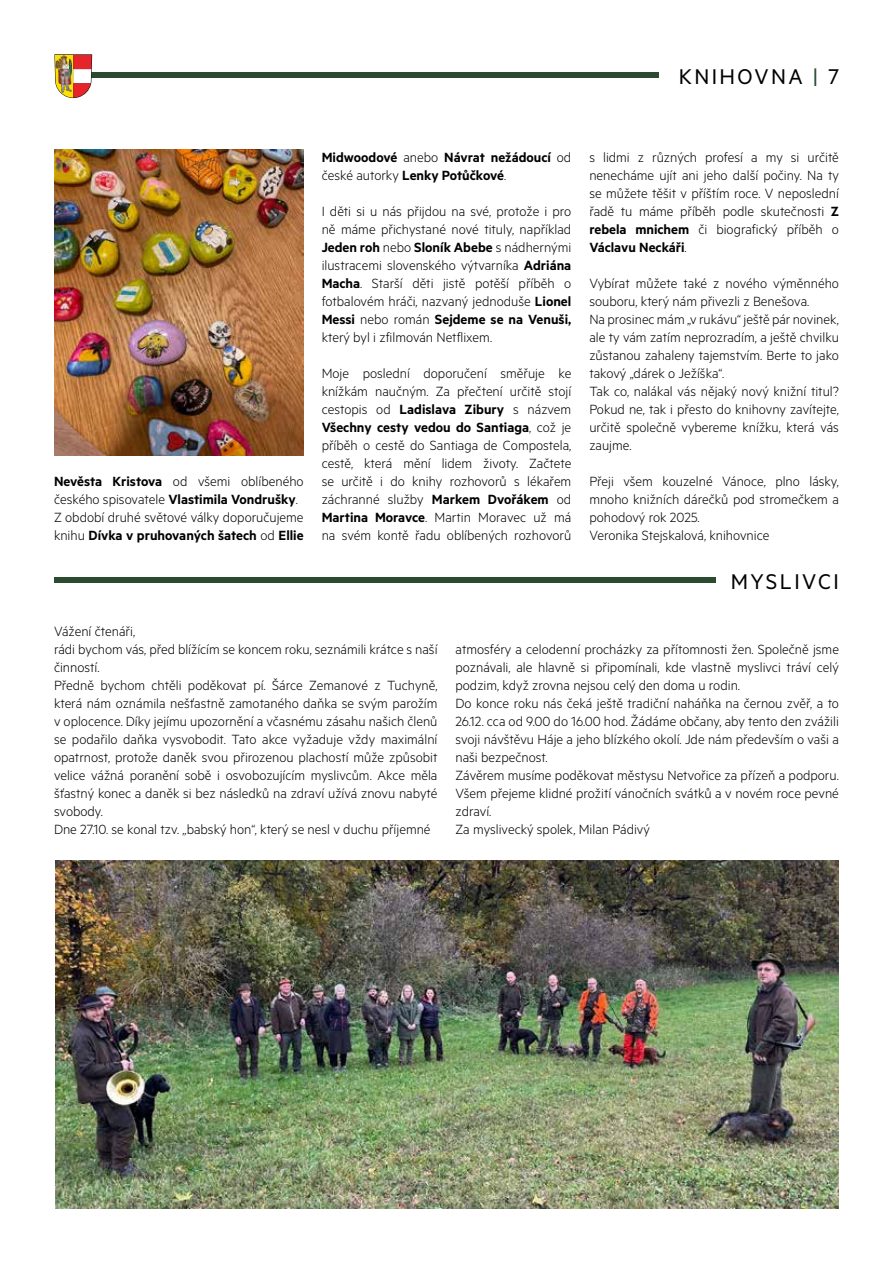
<style>
.page{position:relative;width:893px;height:1263px;background:#fff}
.page>*{position:absolute;margin:0;border:0;box-sizing:border-box;transform-origin:0 0}
.t1{font:24px "Metric";letter-spacing:.1em;color:#000}
.t2{font:300 15px/18px "Metric";color:#000}
.t3{font:600 15px/18px "Metric";color:#000}
.s1{color:#2a4b30}
.s2{font-weight:600}
.s3{font-weight:300}
</style>
<div class="page">
<div style="left:59px;top:73px;width:600px;height:5px;background:#2a4b30"></div>
<svg style="left:54px;top:54px;width:38px;height:44px"></svg>
<img style="left:56px;top:56px;width:16px;height:36px">
<img style="left:54px;top:149px;width:250px;height:307px">
<div style="left:54px;top:578px;width:662px;height:5px;background:#2a4b30"></div>
<img style="left:56px;top:860px;width:783px;height:349px">
<h1 class="t1" style="left:679px;top:62px;width:162px">KNIHOVNA <span class="s1">|</span> 7</h1>
<p class="t2" style="left:54px;top:471px;width:251px"><span class="s2">Nevěsta Kristova</span> od všemi oblíbeného českého spisovatele <span class="s2">Vlastimila Vondrušky</span>.<br>Z období druhé světové války doporučujeme knihu <span class="s2">Dívka v pruhovaných šatech</span> od <span class="s2">Ellie</span></p>
<p class="t3" style="left:322px;top:147px;width:251px">Midwoodové <span class="s3">anebo</span> Návrat nežádoucí <span class="s3">od české autorky</span> Lenky Potůčkové<span class="s3">.</span></p>
<p class="t2" style="left:322px;top:201px;width:251px;text-align:justify">I děti si u nás přijdou na své, protože i pro ně máme přichystané nové tituly, například <span class="s2">Jeden roh</span> nebo <span class="s2">Sloník Abebe</span> s nádhernými ilustracemi slovenského výtvarníka <span class="s2">Adriána Macha</span>. Starší děti jistě potěší příběh o fotbalovém hráči, nazvaný jednoduše <span class="s2">Lionel Messi</span> nebo román <span class="s2">Sejdeme se na Venuši, </span>který byl i zfilmován Netflixem.</p>
<p class="t2" style="left:322px;top:363px;width:251px;text-align:justify">Moje poslední doporučení směřuje ke knížkám naučným. Za přečtení určitě stojí cestopis od <span class="s2">Ladislava Zibury</span> s názvem <span class="s2">Všechny cesty vedou do Santiaga</span>, což je příběh o cestě do Santiaga de Compostela, cestě, která mění lidem životy. Začtete se určitě i do knihy rozhovorů s lékařem záchranné služby <span class="s2">Markem Dvořákem</span> od <span class="s2">Martina Moravce</span>. Martin Moravec už má na svém kontě řadu oblíbených rozhovorů</p>
<p class="t2" style="left:589px;top:147px;width:251px;text-align:justify">s lidmi z různých profesí a my si určitě nenecháme ujít ani jeho další počiny. Na ty se můžete těšit v příštím roce. V neposlední řadě tu máme příběh podle skutečnosti <span class="s2">Z rebela mnichem</span> či biografický příběh o <span class="s2">Václavu Neckáři</span>.</p>
<p class="t2" style="left:589px;top:273px;width:251px">Vybírat můžete také z nového výměnného souboru, který nám přivezli z Benešova.<br>Na prosinec mám „v rukávu“ ještě pár novinek, ale ty vám zatím neprozradím, a ještě chvilku zůstanou zahaleny tajemstvím. Berte to jako takový „dárek o Ježíška“.<br>Tak co, nalákal vás nějaký nový knižní titul?<br>Pokud ne, tak i přesto do knihovny zavítejte, určitě společně vybereme knížku, která vás zaujme.</p>
<p class="t2" style="left:589px;top:471px;width:251px">Přeji všem kouzelné Vánoce, plno lásky, mnoho knižních dárečků pod stromečkem a pohodový rok 2025.<br>Veronika Stejskalová, knihovnice</p>
<h1 class="t1" style="left:731px;top:567px;width:110px">MYSLIVCI</h1>
<p class="t2" style="left:54px;top:622px;width:385px">Vážení čtenáři,<br>rádi bychom vás, před blížícím se koncem roku, seznámili krátce s naší činností.<br>Předně bychom chtěli poděkovat pí. Šárce Zemanové z Tuchyně, která nám oznámila nešťastně zamotaného daňka se svým parožím v oplocence. Díky jejímu upozornění a včasnému zásahu našich členů se podařilo daňka vysvobodit. Tato akce vyžaduje vždy maximální opatrnost, protože daněk svou přirozenou plachostí může způsobit velice vážná poranění sobě i osvobozujícím myslivcům. Akce měla šťastný konec a daněk si bez následků na zdraví užívá znovu nabyté svobody.<br>Dne 27.10. se konal tzv. ,,babský hon“, který se nesl v duchu příjemné</p>
<p class="t2" style="left:455px;top:640px;width:385px">atmosféry a celodenní procházky za přítomnosti žen. Společně jsme poznávali, ale hlavně si připomínali, kde vlastně myslivci tráví celý podzim, když zrovna nejsou celý den doma u rodin.<br>Do konce roku nás čeká ještě tradiční naháňka na černou zvěř, a to 26.12. cca od 9.00 do 16.00 hod. Žádáme občany, aby tento den zvážili svoji návštěvu Háje a jeho blízkého okolí. Jde nám především o vaši a naši bezpečnost.<br>Závěrem musíme poděkovat městysu Netvořice za přízeň a podporu.<br>Všem přejeme klidné prožití vánočních svátků a v novém roce pevné zdraví.<br>Za myslivecký spolek, Milan Pádivý</p>
</div>
